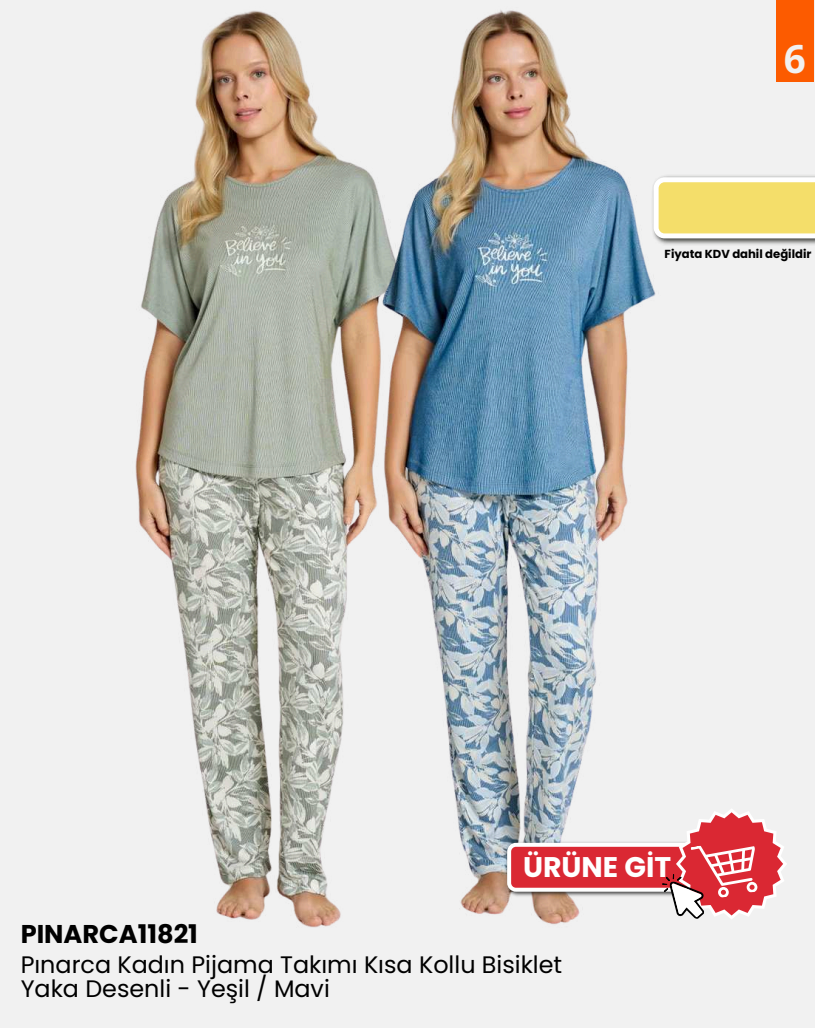
<style>
.page{position:relative;width:815px;height:1028px;background:#f1f1f1}
.page>*{position:absolute;margin:0;border:0;box-sizing:border-box;transform-origin:0 0}
.t1{font:700 38.62px "Open Sans";color:#f1f1f1}
.t2{font:700 28.38px "Poppins";color:#fff}
.t3{font:700 25.62px "Poppins";color:#000}
.t4{font:23.88px/24.4px "Poppins";color:#000}
.t5{font:700 11.62px "Poppins";color:#000}
</style>
<div class="page">
<img style="left:135px;top:10px;width:234px;height:918px">
<img style="left:369px;top:10px;width:287px;height:915px">
<svg style="left:507px;top:808px;width:279px;height:111px"></svg>
<div style="left:776px;top:0;width:38px;height:82px;background:#fc5b00"></div>
<img style="left:649px;top:173px;width:166px;height:74px">
<svg style="left:653px;top:177px;width:162px;height:61px"></svg>
<h1 class="t1" style="left:784px;top:31px;width:24px">6</h1>
<p class="t5" style="left:664px;top:247px;width:148px">Fiyata KDV dahil değildir</p>
<p class="t2" style="left:523px;top:850px;width:150px">ÜRÜNE GİT</p>
<p class="t3" style="left:21px;top:919px;width:179px">PINARCA11821</p>
<p class="t4" style="left:21px;top:952px;width:543px">Pınarca Kadın Pijama Takımı Kısa Kollu Bisiklet<br>Yaka Desenli - Yeşil / Mavi</p>
</div>
